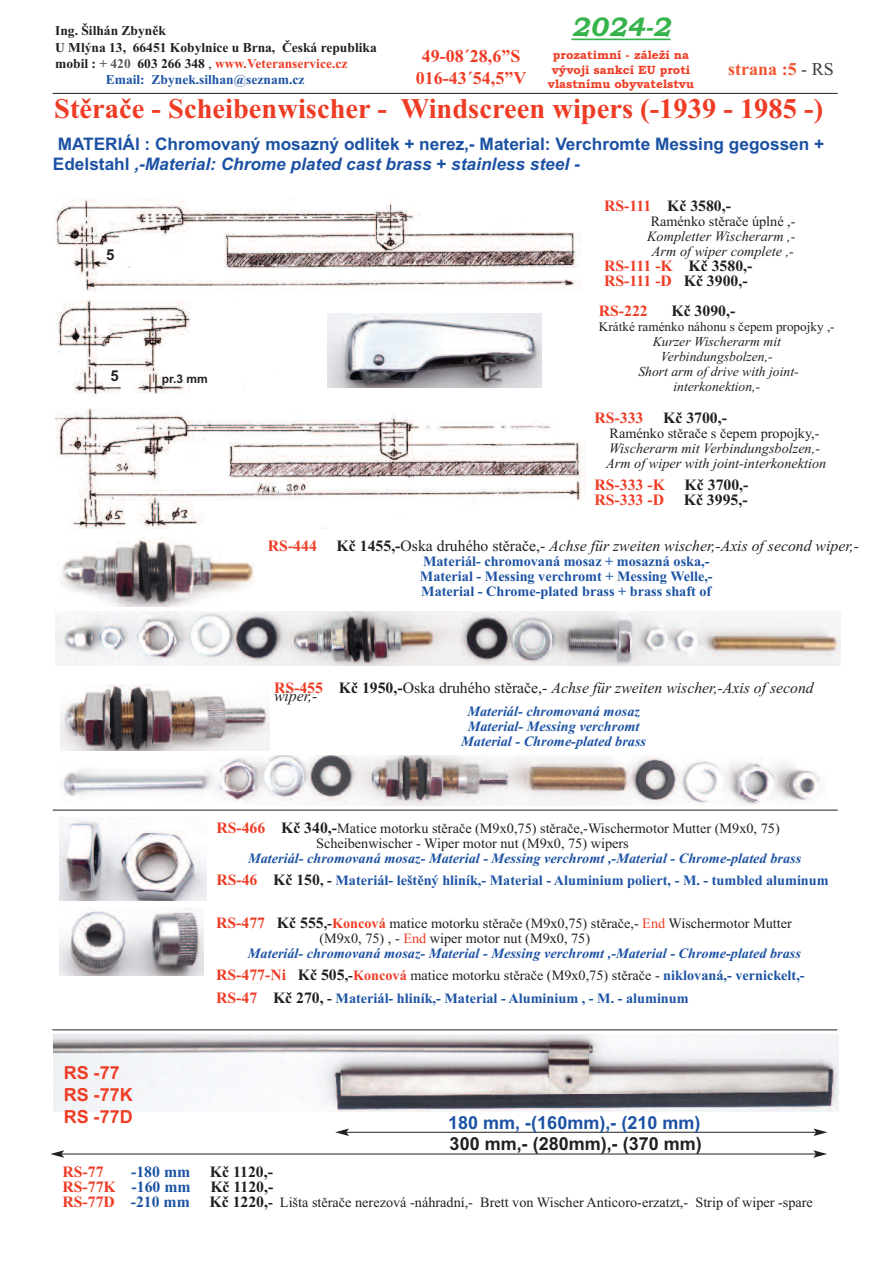
<style>
.page{position:relative;width:893px;height:1263px;background:#fff}
.page>*{position:absolute;margin:0;border:0;box-sizing:border-box;transform-origin:0 0}
.t1{font:700 28.5px "Times New Roman";color:#ef3c25}
.t2{font:italic 700 27px "Bookman Old Style";color:#36b44b}
.t3{font:700 18px/21.6px "Times New Roman";color:#ef3c25;text-align:center}
.t4{font:700 18px "Arial";color:#1c52a4}
.t5{font:700 18px "Arial";color:#231f20}
.t6{font:700 18px/21.6px "Arial";color:#ef3c25}
.t7{font:700 18px "Times New Roman";color:#f05431}
.t8{font:700 17.25px/20.7px "Arial";color:#1c52a4}
.t9{font:italic 15.75px "Times New Roman";color:#231f20}
.t10{font:700 15.75px/15px "Times New Roman";color:#ef3c25}
.t11{font:700 15.75px/15px "Times New Roman";color:#1c52a4;text-align:justify}
.t12{font:700 15.75px "Times New Roman";color:#231f20}
.t13{font:700 15px "Arial";color:#231f20}
.t14{font:14.25px/15px "Times New Roman";color:#231f20}
.t15{font:italic 700 14.25px/15px "Times New Roman";color:#1c52a4;text-align:center}
.t16{font:700 14.25px/15px "Times New Roman";color:#1c52a4}
.t17{font:italic 14.25px/15px "Times New Roman";color:#231f20;text-align:center}
.t18{font:italic 13.65px/15px "Times New Roman";color:#231f20;text-align:center}
.t19{font:700 13.5px "Times New Roman";color:#231f20}
.t20{font:700 13.5px "Times New Roman";color:#ef3c25}
.t21{font:700 13.5px "Times New Roman";color:#1c52a4}
.t22{font:13.2px "Times New Roman";color:#231f20}
.t23{font:700 12px/14.4px "Bookman Old Style";color:#ef3c25;text-align:center}
.t24{font:700 12px "Arial";color:#231f20}
.s1{color:#231f20}
.s2{color:#57585a}
.s3{font-weight:400;color:#231f20}
.s4{font-weight:400;color:#3e3e3f}
.s5{font-style:italic}
.s6{color:#ef3c25}
.s7{font-weight:700;font-style:normal}
.s8{font-style:normal}
.s9{font-weight:700;font-style:normal;color:#ef3c25}
.s10{font-weight:700;font-size:15.75px;color:#ef3c25}
.s11{font-weight:700;font-size:15.75px}
.s12{font-style:normal;font-size:15.75px;color:#ef3c25}
.s13{font-style:normal;font-size:15.75px;color:#231f20}
.s14{font-style:normal;color:#231f20}
.s15{font-weight:700}
.s16{font-weight:700;color:#ef3c25}
.s17{font-size:15.75px;color:#ef3c25}
.s18{font-size:15.75px;color:#231f20}
</style>
<div class="page">
<hr style="left:53px;top:93px;width:785px;height:1px;background:#231f20">
<img style="left:54px;top:198px;width:527px;height:93px">
<img style="left:56px;top:301px;width:190px;height:95px">
<img style="left:328px;top:313px;width:214px;height:74px">
<img style="left:56px;top:408px;width:530px;height:121px">
<img style="left:59px;top:537px;width:195px;height:69px">
<img style="left:61px;top:756px;width:760px;height:49px">
<img style="left:55px;top:611px;width:785px;height:55px">
<img style="left:61px;top:684px;width:208px;height:67px">
<img style="left:60px;top:818px;width:147px;height:83px">
<img style="left:59px;top:908px;width:144px;height:68px">
<img style="left:53px;top:1034px;width:785px;height:78px">
<hr style="left:346px;top:1132px;width:470px;height:1px;background:#231f20">
<svg style="left:335px;top:1128px;width:14px;height:8px"></svg>
<svg style="left:813px;top:1128px;width:14px;height:8px"></svg>
<hr style="left:62px;top:1154px;width:754px;height:1px;background:#231f20">
<svg style="left:50px;top:1150px;width:14px;height:8px"></svg>
<svg style="left:813px;top:1150px;width:14px;height:8px"></svg>
<hr style="left:53px;top:810px;width:785px;height:1px;background:#231f20">
<hr style="left:52px;top:1029px;width:785px;height:1px;background:#231f20">
<hr style="left:571px;top:39px;width:100px;height:1px;background:#36b44b">
<p class="t19" style="left:55px;top:23px;width:112px">Ing. Šilhán Zbyněk</p>
<p class="t19" style="left:55px;top:39px;width:323px">U Mlýna 13, 66451 Kobylnice u Brna, Česká republika</p>
<p class="t20" style="left:55px;top:55px;width:294px"><span class="s1">mobil :</span> <span class="s2">+ 420</span> <span class="s1">603 266 348</span> <span class="s3">,</span> www.Veteranservice.cz</p>
<p class="t21" style="left:106px;top:71px;width:200px">Email: Zbynek.silhan@seznam.cz</p>
<p class="t3" style="left:416px;top:45px;width:112px">49-08´28,6”S<br>016-43´54,5”V</p>
<h2 class="t2" style="left:571px;top:11px;width:101px">2024-2</h2>
<p class="t23" style="left:548px;top:48px;width:148px">prozatimní - záleží na vývoji sankcí EU proti vlastnímu obyvatelstvu</p>
<p class="t7" style="left:728px;top:59px;width:107px">strana :5 <span class="s4">- RS</span></p>
<h1 class="t1" style="left:54px;top:91px;width:770px">Stěrače - Scheibenwischer - Windscreen wipers (-1939 - 1985 -)</h1>
<p class="t8" style="left:53px;top:133px;width:773px">MATERIÁl : Chromovaný mosazný odlitek + nerez,- Material: Verchromte Messing gegossen +<br>Edelstahl <span class="s5">,-Material: Chrome plated cast brass + stainless steel -</span></p>
<p class="t12" style="left:604px;top:196px;width:128px"><span class="s6">RS-111</span> Kč 3580,-</p>
<p class="t14" style="left:651px;top:213px;width:146px">Raménko stěrače úplné ,-</p>
<p class="t17" style="left:647px;top:228px;width:150px">Kompletter Wischerarm ,-<br>Arm of wiper complete ,-</p>
<p class="t10" style="left:604px;top:258px;width:150px">RS-111 -K <span class="s1">Kč 3580,-<br></span>RS-111 -D <span class="s1">Kč 3900,-</span></p>
<p class="t10" style="left:599px;top:303px;width:51px">RS-222</p>
<p class="t12" style="left:671px;top:301px;width:65px">Kč 3090,-</p>
<p class="t22" style="left:599px;top:319px;width:237px">Krátké raménko náhonu s čepem propojky ,-</p>
<p class="t18" style="left:638px;top:334px;width:162px">Kurzer Wischerarm mit<br>Verbindungsbolzen,-<br>Short arm of drive with joint&shy;interkonektion,-</p>
<p class="t12" style="left:594px;top:408px;width:134px"><span class="s6">RS-333</span> Kč 3700,-</p>
<p class="t14" style="left:610px;top:425px;width:211px">Raménko stěrače s čepem propojky,-</p>
<p class="t17" style="left:606px;top:440px;width:222px;text-align:left">Wischerarm mit Verbindungsbolzen,-<br>Arm of wiper with joint-interkonektion</p>
<p class="t10" style="left:594px;top:477px;width:155px">RS-333 -K <span class="s1">Kč 3700,-<br></span>RS-333 -D</p>
<p class="t13" style="left:106px;top:246px;width:10px">5</p>
<p class="t13" style="left:111px;top:367px;width:10px">5</p>
<p class="t24" style="left:162px;top:372px;width:48px">pr.3 mm</p>
<p class="t12" style="left:684px;top:490px;width:65px">Kč 3995,-</p>
<p class="t10" style="left:268px;top:538px;width:51px">RS-444</p>
<p class="t9" style="left:337px;top:536px;width:524px"><span class="s7">Kč 1455,-</span><span class="s8">Oska druhého stěrače,-</span> Achse für zweiten wischer,-Axis of second wiper,-</p>
<p class="t16" style="left:420px;top:554px;width:294px">Materiál- chromovaná mosaz + mosazná oska,-<br>Material - Messing verchromt + Messing Welle,-<br>Material - Chrome-plated brass + brass shaft of</p>
<p class="t9" style="left:274px;top:679px;width:541px"><span class="s9">RS-455</span> <span class="s7">Kč 1950,-</span><span class="s8">Oska druhého stěrače,-</span> Achse für zweiten wischer,-Axis of second</p>
<p class="t9" style="left:274px;top:686px;width:45px">wiper,-</p>
<p class="t15" style="left:461px;top:703px;width:186px">Materiál- chromovaná mosaz<br>Material- Messing verchromt<br>Material - Chrome-plated brass</p>
<p class="t6" style="left:64px;top:1062px;width:71px">RS -77<br>RS -77K<br>RS -77D</p>
<p class="t14" style="left:316px;top:820px;width:465px;text-indent:-100px"><span class="s10">RS-466</span> <span class="s11">Kč 340,-</span>Matice motorku stěrače (M9x0,75) stěrače,-Wischermotor Mutter (M9x0, 75)<br>Scheibenwischer - Wiper motor nut (M9x0, 75) wipers</p>
<p class="t15" style="left:216px;top:846px;width:614px;line-height:22.5px">Materiál- chromovaná mosaz- Material - Messing verchromt ,-Material - Chrome-plated brass<br><span class="s12">RS-46</span> <span class="s13">Kč 150</span><span class="s14">, -</span> <span class="s8">Materiál- leštěný hliník,- Material - Aluminium poliert, - M. - tumbled aluminum</span></p>
<p class="t14" style="left:216px;top:915px;width:577px"><span class="s10">RS-477</span> <span class="s11">Kč 555</span><span class="s15">,-</span><span class="s16">Koncová</span> matice motorku stěrače (M9x0,75) stěrače,- <span class="s6">End</span> Wischermotor Mutter</p>
<p class="t14" style="left:319px;top:930px;width:272px">(M9x0, 75) , - <span class="s6">End</span> wiper motor nut (M9x0, 75)</p>
<p class="t15" style="left:248px;top:945px;width:554px">Materiál- chromovaná mosaz- Material - Messing verchromt ,-Material - Chrome-plated brass</p>
<p class="t16" style="left:216px;top:964px;width:590px;line-height:22.5px"><span class="s17">RS-477-Ni</span> <span class="s18">Kč 505</span><span class="s1">,-</span><span class="s6">Koncová</span> <span class="s3">matice motorku stěrače (M9x0,75) stěrače -</span> niklovaná,- vernickelt,-<br><span class="s17">RS-47</span> <span class="s18">Kč 270,</span> <span class="s1">-</span> Materiál- hliník,- Material - Aluminium , - M. - aluminum</p>
<p class="t4" style="left:448px;top:1112px;width:254px">180 mm, -(160mm),- (210 mm)</p>
<p class="t5" style="left:450px;top:1133px;width:254px">300 mm,- (280mm),- (370 mm)</p>
<p class="t11" style="left:62px;top:1164px;width:212px;text-indent:69px">-180 mm <span class="s1">Kč 1120,- </span><span class="s6">RS-77K</span> -160 mm <span class="s1">Kč 1120,- </span><span class="s6">RS-77D</span> -210 mm</p>
<p class="t10" style="left:62px;top:1164px;width:43px">RS-77</p>
<p class="t14" style="left:209px;top:1194px;width:605px"><span class="s11">Kč 1220,</span><span class="s15">-</span> Lišta stěrače nerezová -náhradní,- Brett von Wischer Anticoro-erzatzt,- Strip of wiper -spare</p>
</div>
